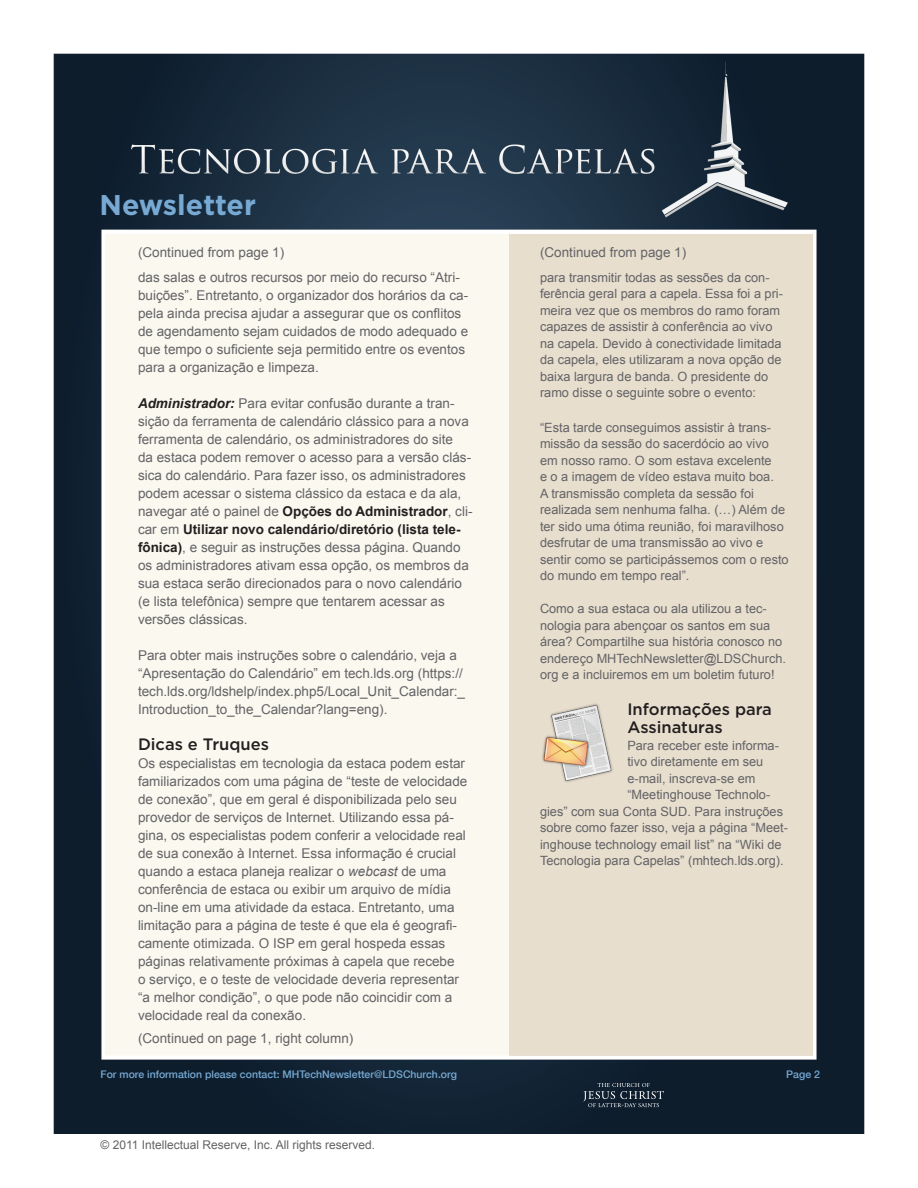
<style>
.page{position:relative;width:918px;height:1188px;background:#fff}
.page>*{position:absolute;margin:0;border:0;box-sizing:border-box;transform-origin:0 0}
.t1{font:700 28.5px "Gotham";color:#77a9d3}
.t2{font:500 16.5px "Gotham";color:#231f20}
.t3{font:13.5px/18px "Arial";color:#636366}
.t4{font:12.75px/16.5px "Arial";color:#636366}
.t5{font:12px "Arial";color:#636366}
.t6{font:500 10.5px "Helvetica Neue";color:#77a9d3}
.s1{font-weight:700;font-style:italic;color:#231f20}
.s2{font-weight:700;color:#231f20}
.s3{font-style:italic}
</style>
<div class="page">
<img style="left:53px;top:53px;width:812px;height:1081px">
<div style="left:510px;top:234px;width:303px;height:822px;background:#e7dece"></div>
<svg style="left:583px;top:1083px;width:81px;height:24px;background:#2f3d4a"></svg>
<img style="left:542px;top:703px;width:71px;height:79px">
<p class="t1" style="left:100px;top:186px;width:158px">Newsletter</p>
<p class="t3" style="left:138px;top:243px;width:148px">(Continued from page 1)</p>
<p class="t3" style="left:540px;top:243px;width:148px">(Continued from page 1)</p>
<p class="t3" style="left:138px;top:269px;width:332px">das salas e outros recursos por meio do recurso “Atri&shy;buições”. Entretanto, o organizador dos horários da ca&shy;pela ainda precisa ajudar a assegurar que os conflitos de agendamento sejam cuidados de modo adequado e que tempo o suficiente seja permitido entre os eventos para a organização e limpeza.</p>
<p class="t3" style="left:138px;top:395px;width:336px"><span class="s1">Administrador:</span> Para evitar confusão durante a tran&shy;sição da ferramenta de calendário clássico para a nova ferramenta de calendário, os administradores do site<br>da estaca podem remover o acesso para a versão clás&shy;sica do calendário. Para fazer isso, os administradores podem acessar o sistema clássico da estaca e da ala, navegar até o painel de <span class="s2">Opções do Administrador</span>, cli&shy;car em <span class="s2">Utilizar novo calendário/diretório (lista tele&shy;fônica)</span>, e seguir as instruções dessa página. Quando os administradores ativam essa opção, os membros da sua estaca serão direcionados para o novo calendário (e lista telefônica) sempre que tentarem acessar as versões clássicas.</p>
<p class="t3" style="left:138px;top:647px;width:329px">Para obter mais instruções sobre o calendário, veja a “Apresentação do Calendário” em tech.lds.org (https:// tech.lds.org/ldshelp/index.php5/Local_Unit_Calendar:_ Introduction_to_the_Calendar?lang=eng).</p>
<p class="t2" style="left:138px;top:734px;width:132px">Dicas e Truques</p>
<p class="t3" style="left:138px;top:755px;width:331px">Os especialistas em tecnologia da estaca podem estar familiarizados com uma página de “teste de velocidade de conexão”, que em geral é disponibilizada pelo seu provedor de serviços de Internet. Utilizando essa pá&shy;gina, os especialistas podem conferir a velocidade real de sua conexão à Internet. Essa informação é crucial quando a estaca planeja realizar o <span class="s3">webcast</span> de uma conferência de estaca ou exibir um arquivo de mídia on-line em uma atividade da estaca. Entretanto, uma limitação para a página de teste é que ela é geografi&shy;camente otimizada. O ISP em geral hospeda essas páginas relativamente próximas à capela que recebe<br>o serviço, e o teste de velocidade deveria representar “a melhor condição”, o que pode não coincidir com a velocidade real da conexão.</p>
<p class="t3" style="left:138px;top:1030px;width:217px">(Continued on page 1, right column)</p>
<p class="t4" style="left:540px;top:269px;width:245px">para transmitir todas as sessões da con&shy;ferência geral para a capela. Essa foi a pri&shy;meira vez que os membros do ramo foram capazes de assistir à conferência ao vivo na capela. Devido à conectividade limitada da capela, eles utilizaram a nova opção de baixa largura de banda. O presidente do ramo disse o seguinte sobre o evento:</p>
<p class="t4" style="left:540px;top:419px;width:250px">“Esta tarde conseguimos assistir à trans&shy;missão da sessão do sacerdócio ao vivo em nosso ramo. O som estava excelente<br>e o a imagem de vídeo estava muito boa.<br>A transmissão completa da sessão foi realizada sem nenhuma falha. (…) Além de ter sido uma ótima reunião, foi maravilhoso desfrutar de uma transmissão ao vivo e sentir como se participássemos com o resto do mundo em tempo real”.</p>
<p class="t4" style="left:540px;top:601px;width:248px">Como a sua estaca ou ala utilizou a tec&shy;nologia para abençoar os santos em sua área? Compartilhe sua história conosco no endereço MHTechNewsletter@LDSChurch. org e a incluiremos em um boletim futuro!</p>
<p class="t2" style="left:627px;top:698px;width:146px">Informações para</p>
<p class="t2" style="left:627px;top:716px;width:97px">Assinaturas</p>
<p class="t4" style="left:627px;top:737px;width:153px">Para receber este informa-</p>
<p class="t4" style="left:627px;top:754px;width:138px">tivo diretamente em seu</p>
<p class="t4" style="left:627px;top:770px;width:130px">e-mail, inscreva-se em</p>
<p class="t4" style="left:627px;top:787px;width:144px">“Meetinghouse Technolo-</p>
<p class="t4" style="left:540px;top:803px;width:245px">gies” com sua Conta SUD. Para instruções</p>
<p class="t4" style="left:540px;top:820px;width:250px">sobre como fazer isso, veja a página “Meet-</p>
<p class="t4" style="left:540px;top:836px;width:243px">inghouse technology email list” na “Wiki de</p>
<p class="t4" style="left:540px;top:853px;width:245px">Tecnologia para Capelas” (mhtech.lds.org).</p>
<p class="t6" style="left:101px;top:1068px;width:358px">For more information please contact: MHTechNewsletter@LDSChurch.org</p>
<p class="t6" style="left:786px;top:1068px;width:35px">Page 2</p>
<p class="t5" style="left:101px;top:1137px;width:276px">© 2011 Intellectual Reserve, Inc. All rights reserved.</p>
</div>
